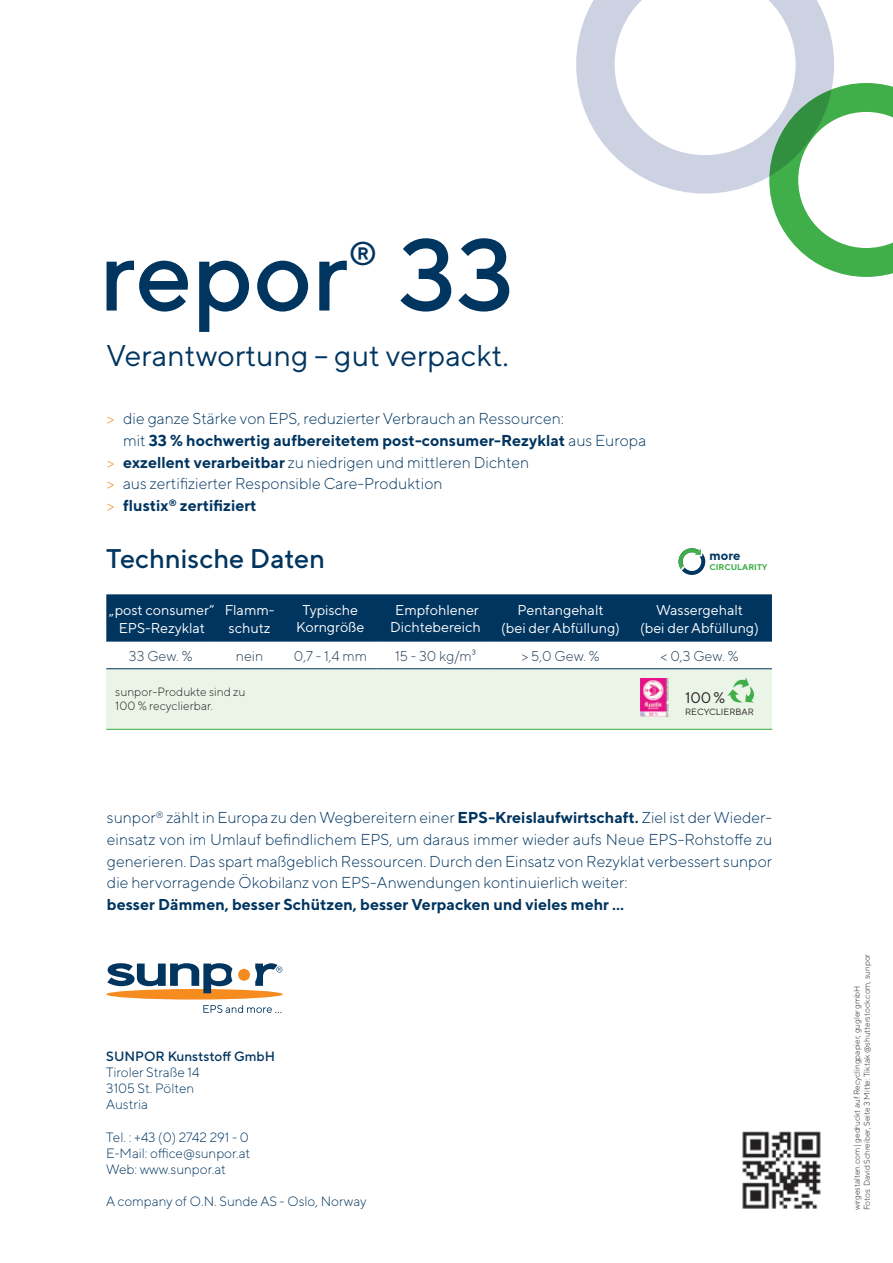
<style>
.page{position:relative;width:893px;height:1263px;background:#fff}
.page>*{position:absolute;margin:0;border:0;box-sizing:border-box;transform-origin:0 0}
.t1{font:500 101.85px "TT Norms";color:#003560}
.t2{font:500 33px "TT Norms";color:#003560}
.t3{font:30px "TT Norms";color:#003560}
.t4{font:500 27px "TT Norms";color:#003560}
.t5{font:300 15.75px/21.8px "TT Norms";color:#003560;text-align:justify}
.t6{font:700 15.75px "TT Norms";color:#003560}
.t7{font:15.3px "TT Norms";color:#231f20}
.t8{font:14.25px/18px "TT Norms Pro";color:#fff;text-align:center}
.t9{font:300 14.25px "TT Norms Pro";color:#253e56}
.t10{font:300 13.5px/16.2px "TT Norms Pro";color:#003560}
.t11{font:500 13.5px "TT Norms Pro";color:#003560}
.t12{font:700 12.9px "TT Norms";color:#003560}
.t13{font:300 12px/14.4px "TT Norms";color:#231f20}
.t14{font:9px "TT Norms";color:#231f20}
.t15{font:700 8.4px "TT Norms";color:#40ae49}
.t16{font:300 8.25px/9.9px "TT Norms Pro";color:#231f20}
.s1{color:#f68b1f}
.s2{font-weight:300}
.s3{font-weight:700}
.s4{font-weight:300;color:#f68b1f}
</style>
<div class="page">
<div style="left:106px;top:669px;width:665px;height:61px;background:#eaf4e7"></div>
<svg style="left:727px;top:677px;width:27px;height:26px"></svg>
<div style="left:106px;top:989px;width:177px;height:10px;background:#f68b1f;border-radius:50%"></div>
<div style="left:238px;top:969px;width:12px;height:12px;background:#f68b1f;border-radius:50%"></div>
<svg style="left:255px;top:963px;width:27px;height:23px"></svg>
<svg style="left:107px;top:963px;width:125px;height:30px"></svg>
<svg style="left:203px;top:1005px;width:78px;height:8px"></svg>
<img style="left:742px;top:1131px;width:79px;height:78px">
<hr style="left:106px;top:729px;width:666px;height:1px;background:#40ae49">
<div style="left:106px;top:594px;width:666px;height:47px;background:#003560"></div>
<hr style="left:106px;top:641px;width:109px;height:1px;background:#003560">
<hr style="left:215px;top:641px;width:69px;height:1px;background:#003560">
<hr style="left:284px;top:641px;width:93px;height:1px;background:#003560">
<hr style="left:377px;top:641px;width:117px;height:1px;background:#003560">
<hr style="left:494px;top:641px;width:133px;height:1px;background:#003560">
<hr style="left:627px;top:641px;width:145px;height:1px;background:#003560">
<hr style="left:106px;top:668px;width:109px;height:1px;background:#003560">
<hr style="left:215px;top:668px;width:69px;height:1px;background:#003560">
<hr style="left:284px;top:668px;width:93px;height:1px;background:#003560">
<hr style="left:377px;top:668px;width:117px;height:1px;background:#003560">
<hr style="left:494px;top:668px;width:133px;height:1px;background:#003560">
<hr style="left:627px;top:668px;width:145px;height:1px;background:#003560">
<svg style="left:678px;top:548px;width:27px;height:27px"></svg>
<img style="left:641px;top:679px;width:27px;height:37px">
<svg style="left:770px;top:83px;width:123px;height:194px"></svg>
<svg style="left:576px;top:0;width:258px;height:194px"></svg>
<h2 class="t2" style="left:348px;top:233px;width:31px">®</h2>
<h1 class="t1" style="left:398px;top:212px;width:118px">33</h1>
<h1 class="t1" style="left:100px;top:212px;width:250px">repor</h1>
<h3 class="t3" style="left:106px;top:337px;width:404px">Verantwortung – gut verpackt.</h3>
<p class="t5" style="left:107px;top:407px;width:459px"><span class="s1">&gt;</span> die ganze Stärke von EPS, reduzierter Verbrauch an Ressourcen:</p>
<p class="t6" style="left:123px;top:430px;width:525px"><span class="s2">mit</span> 33 % hochwertig aufbereitetem post-consumer-Rezyklat <span class="s2">aus Europa</span></p>
<p class="t5" style="left:107px;top:451px;width:424px"><span class="s1">&gt;</span> <span class="s3">exzellent verarbeitbar</span> zu niedrigen und mittleren Dichten</p>
<p class="t5" style="left:107px;top:473px;width:337px"><span class="s1">&gt;</span> aus zertifizierter Responsible Care-Produktion</p>
<p class="t6" style="left:107px;top:496px;width:151px"><span class="s4">&gt;</span> flustix<sup>®</sup> zertifiziert</p>
<h3 class="t4" style="left:106px;top:541px;width:220px">Technische Daten</h3>
<p class="t12" style="left:709px;top:548px;width:33px">more</p>
<p class="t15" style="left:709px;top:562px;width:60px">CIRCULARITY</p>
<p class="t8" style="left:109px;top:600px;width:106px">„post consumer“<br>EPS-Rezyklat</p>
<p class="t8" style="left:225px;top:600px;width:51px;text-align:left">Flamm&shy;schutz</p>
<p class="t8" style="left:296px;top:601px;width:70px;line-height:17.1px">Typische<br>Korngröße</p>
<p class="t8" style="left:390px;top:601px;width:92px;line-height:17.1px">Empfohlener<br>Dichtebereich</p>
<p class="t8" style="left:501px;top:600px;width:120px">Pentangehalt<br>(bei der Abfüllung)</p>
<p class="t8" style="left:640px;top:600px;width:120px">Wassergehalt<br>(bei der Abfüllung)</p>
<p class="t9" style="left:129px;top:647px;width:65px">33 Gew. %</p>
<p class="t9" style="left:236px;top:647px;width:29px">nein</p>
<p class="t9" style="left:294px;top:647px;width:75px">0,7 - 1,4 mm</p>
<p class="t9" style="left:395px;top:647px;width:82px">15 - 30 kg/m³</p>
<p class="t9" style="left:521px;top:647px;width:80px">&gt; 5,0 Gew. %</p>
<p class="t9" style="left:660px;top:647px;width:80px">&lt; 0,3 Gew. %</p>
<p class="t13" style="left:115px;top:684px;width:132px">sunpor-Produkte sind zu<br>100 % recyclierbar.</p>
<p class="t7" style="left:685px;top:688px;width:42px">100 %</p>
<p class="t14" style="left:685px;top:706px;width:70px">RECYCLIERBAR</p>
<p class="t5" style="left:107px;top:806px;width:667px">sunpor<sup>®</sup> zählt in Europa zu den Wegbereitern einer <span class="s3">EPS-Kreislaufwirtschaft.</span> Ziel ist der Wieder&shy;einsatz von im Umlauf befindlichem EPS, um daraus immer wieder aufs Neue EPS-Rohstoffe zu generieren. Das spart maßgeblich Ressourcen. Durch den Einsatz von Rezyklat verbessert sunpor die hervorragende Ökobilanz von EPS-Anwendungen kontinuierlich weiter:</p>
<p class="t6" style="left:107px;top:895px;width:519px">besser Dämmen, besser Schützen, besser Verpacken und vieles mehr ...</p>
<p class="t11" style="left:106px;top:1047px;width:170px">SUNPOR Kunststoff GmbH</p>
<p class="t10" style="left:106px;top:1063px;width:95px">Tiroler Straße 14<br>3105 St. Pölten<br>Austria</p>
<p class="t10" style="left:106px;top:1128px;width:145px;text-align:justify">Tel. : +43 (0) 2742 291 - 0<br>E-Mail: office@sunpor.at Web: www.sunpor.at</p>
<p class="t10" style="left:106px;top:1193px;width:262px">A company of O.N. Sunde AS - Oslo, Norway</p>
<p class="t16" style="left:852px;top:1210px;width:258px;rotate:-90deg">wirgestalten.com | gedruckt auf Recyclingpapier, gugler gmbH<br>Fotos: David Schreiber, Seite 3 Mitte: Tik.tak @shutterstock.com, sunpor</p>
</div>
